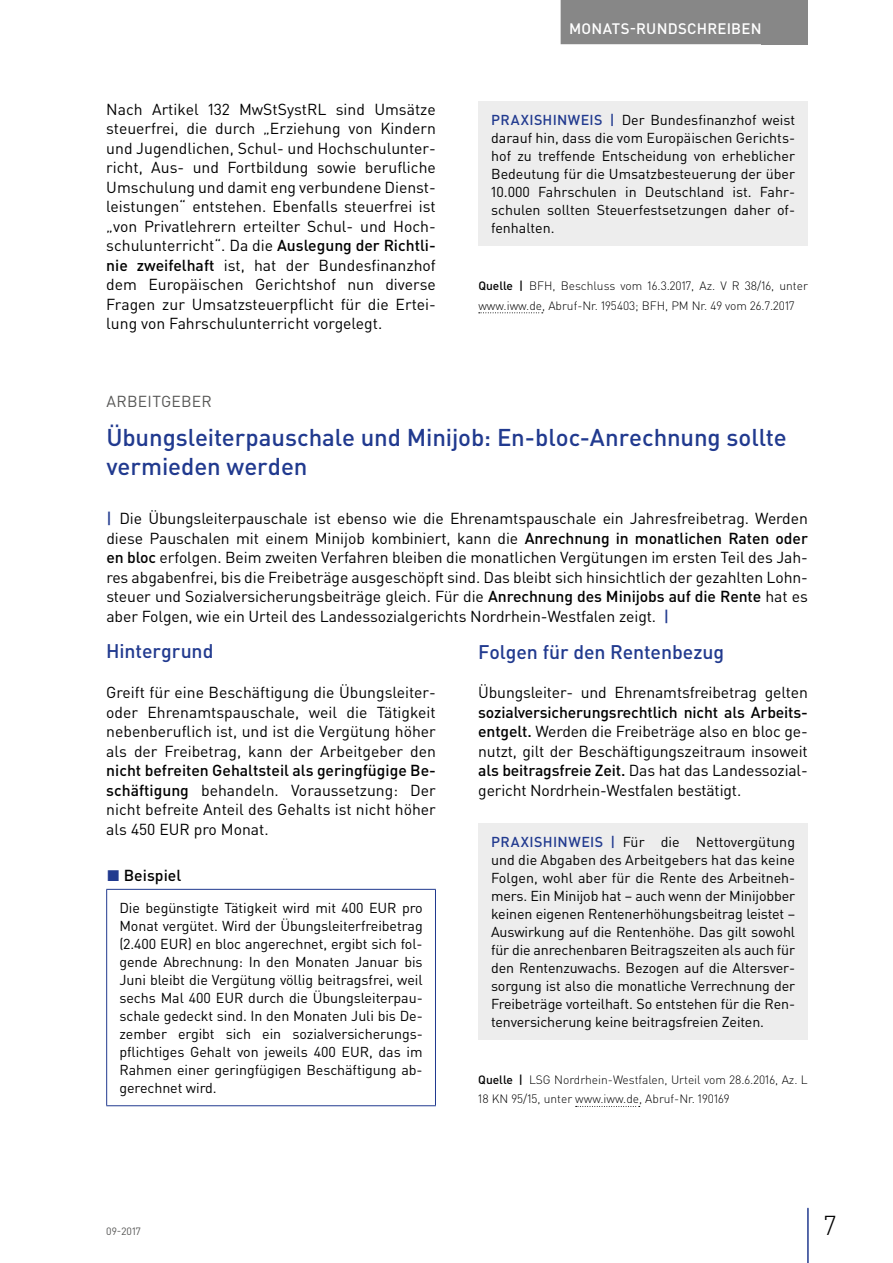
<style>
.page{position:relative;width:893px;height:1263px;background:#fff}
.page>*{position:absolute;margin:0;border:0;box-sizing:border-box;transform-origin:0 0}
.t1{font:300 27px "DIN Pro";color:#000}
.t2{font:500 24px/28.5px "DIN Pro";letter-spacing:-.005em;color:#213a8f}
.t3{font:500 19.5px "DIN Pro";letter-spacing:-.005em;color:#213a8f}
.t4{font:15.75px/19.5px "DIN Pro";letter-spacing:-.005em;color:#000;text-align:justify}
.t5{font:15.75px "DIN Pro";letter-spacing:.015em;color:#575756}
.t6{font:500 15.75px "DIN Pro";letter-spacing:.005em;color:#000}
.t7{font:500 15px "DIN Pro";letter-spacing:.015em;color:#fff}
.t8{font:14.25px/18px "DIN Pro";letter-spacing:-.005em;color:#000;text-align:justify}
.t9{font:300 12px/19.5px "DIN Pro";color:#000}
.t10{font:10.5px "DIN Pro";color:#575756}
.s1{font-weight:500}
.s2{font-weight:500;color:#213a8f}
.s3{color:#213a8f}
</style>
<div class="page">
<div style="left:762px;top:0;width:46px;height:44px;background:#878787"></div>
<hr style="left:807px;top:1208px;width:2px;height:55px;background:#213a8f">
<div style="left:561px;top:0;width:209px;height:44px;background:#878787"></div>
<hr style="left:106px;top:889px;width:330px;height:1px;background:#213a8f">
<hr style="left:106px;top:890px;width:1px;height:215px;background:#213a8f">
<hr style="left:435px;top:890px;width:1px;height:215px;background:#213a8f">
<hr style="left:106px;top:1105px;width:330px;height:1px;background:#213a8f">
<svg style="left:576px;top:1106px;width:64px;height:1px"></svg>
<div style="left:478px;top:823px;width:330px;height:217px;background:#ededed"></div>
<svg style="left:479px;top:312px;width:64px;height:1px"></svg>
<div style="left:478px;top:102px;width:330px;height:144px;background:#ededed"></div>
<p class="t7" style="left:569px;top:18px;width:194px">MONATS-RUNDSCHREIBEN</p>
<p class="t4" style="left:106px;top:99px;width:331px">Nach Artikel 132 MwStSystRL sind Umsätze steuerfrei, die durch „Erziehung von Kindern und Jugendlichen, Schul- und Hochschulunter&shy;richt, Aus- und Fortbildung sowie berufliche Umschulung und damit eng verbundene Dienst&shy;leistungen“ entstehen. Ebenfalls steuerfrei ist „von Privatlehrern erteilter Schul- und Hoch&shy;schulunterricht“. Da die <span class="s1">Auslegung der Richtli&shy;nie zweifelhaft</span> ist, hat der Bundesfinanzhof dem Europäischen Gerichtshof nun diverse Fragen zur Umsatzsteuerpflicht für die Ertei&shy;lung von Fahrschulunterricht vorgelegt.</p>
<p class="t8" style="left:491px;top:111px;width:306px"><span class="s2">PRAXISHINWEIS |</span> Der Bundesfinanzhof weist darauf hin, dass die vom Europäischen Gerichts&shy;hof zu treffende Entscheidung von erheblicher Bedeutung für die Umsatzbesteuerung der über 10.000 Fahrschulen in Deutschland ist. Fahr&shy;schulen sollten Steuerfestsetzungen daher of&shy;fenhalten.</p>
<p class="t9" style="left:478px;top:276px;width:331px"><span class="s1">Quelle |</span> BFH, Beschluss vom 16.3.2017, Az. V R 38/16, unter www.iww.de, Abruf-Nr. 195403; BFH, PM Nr. 49 vom 26.7.2017</p>
<p class="t5" style="left:106px;top:391px;width:107px">ARBEITGEBER</p>
<h2 class="t2" style="left:106px;top:422px;width:682px">Übungsleiterpauschale und Minijob: En-bloc-Anrechnung sollte vermieden werden</h2>
<p class="t4" style="left:106px;top:508px;width:703px"><span class="s2">|</span> Die Übungsleiterpauschale ist ebenso wie die Ehrenamtspauschale ein Jahresfreibetrag. Werden diese Pauschalen mit einem Minijob kombiniert, kann die <span class="s1">Anrechnung in monatlichen Raten oder en bloc</span> erfolgen. Beim zweiten Verfahren bleiben die monatlichen Vergütungen im ersten Teil des Jah&shy;res abgabenfrei, bis die Freibeträge ausgeschöpft sind. Das bleibt sich hinsichtlich der gezahlten Lohn&shy;steuer und Sozialversicherungsbeiträge gleich. Für die <span class="s1">Anrechnung des Minijobs auf die Rente</span> hat es aber Folgen, wie ein Urteil des Landessozialgerichts Nordrhein-Westfalen zeigt. <span class="s2">|</span></p>
<p class="t3" style="left:106px;top:638px;width:109px">Hintergrund</p>
<p class="t4" style="left:106px;top:682px;width:331px">Greift für eine Beschäftigung die Übungsleiter&shy;oder Ehrenamtspauschale, weil die Tätigkeit nebenberuflich ist, und ist die Vergütung höher als der Freibetrag, kann der Arbeitgeber den</p>
<p class="t4" style="left:106px;top:760px;width:331px"><span class="s1">nicht befreiten Gehaltsteil als geringfügige Be&shy;schäftigung</span> behandeln. Voraussetzung: Der nicht befreite Anteil des Gehalts ist nicht höher als 450 EUR pro Monat.</p>
<p class="t6" style="left:107px;top:864px;width:76px"><span class="s3">◼</span> Beispiel</p>
<p class="t8" style="left:119px;top:898px;width:305px">Die begünstigte Tätigkeit wird mit 400 EUR pro Monat vergütet. Wird der Übungsleiterfreibetrag (2.400 EUR) en bloc angerechnet, ergibt sich fol&shy;gende Abrechnung: In den Monaten Januar bis Juni bleibt die Vergütung völlig beitragsfrei, weil sechs Mal 400 EUR durch die Übungsleiterpau&shy;schale gedeckt sind. In den Monaten Juli bis De&shy;zember ergibt sich ein sozialversicherungs&shy;pflichtiges Gehalt von jeweils 400 EUR, das im Rahmen einer geringfügigen Beschäftigung ab&shy;gerechnet wird.</p>
<p class="t3" style="left:478px;top:639px;width:247px">Folgen für den Rentenbezug</p>
<p class="t4" style="left:478px;top:682px;width:331px">Übungsleiter- und Ehrenamtsfreibetrag gelten</p>
<p class="t4" style="left:478px;top:702px;width:331px"><span class="s1">sozialversicherungsrechtlich nicht als Arbeits&shy;entgelt.</span> Werden die Freibeträge also en bloc ge&shy;nutzt, gilt der Beschäftigungszeitraum insoweit <span class="s1">als beitragsfreie Zeit.</span> Das hat das Landessozial&shy;gericht Nordrhein-Westfalen bestätigt.</p>
<p class="t8" style="left:491px;top:832px;width:306px"><span class="s2">PRAXISHINWEIS |</span> Für die Nettovergütung und die Abgaben des Arbeitgebers hat das keine Folgen, wohl aber für die Rente des Arbeitneh&shy;mers. Ein Minijob hat – auch wenn der Minijobber keinen eigenen Rentenerhöhungsbeitrag leistet – Auswirkung auf die Rentenhöhe. Das gilt sowohl für die anrechenbaren Beitragszeiten als auch für den Rentenzuwachs. Bezogen auf die Altersver&shy;sorgung ist also die monatliche Verrechnung der Freibeträge vorteilhaft. So entstehen für die Ren&shy;tenversicherung keine beitragsfreien Zeiten.</p>
<p class="t9" style="left:478px;top:1069px;width:331px"><span class="s1">Quelle |</span> LSG Nordrhein-Westfalen, Urteil vom 28.6.2016, Az. L<br>18 KN 95/15, unter www.iww.de, Abruf-Nr. 190169</p>
<p class="t10" style="left:106px;top:1224px;width:36px">09-2017</p>
<h1 class="t1" style="left:824px;top:1207px;width:14px">7</h1>
</div>
